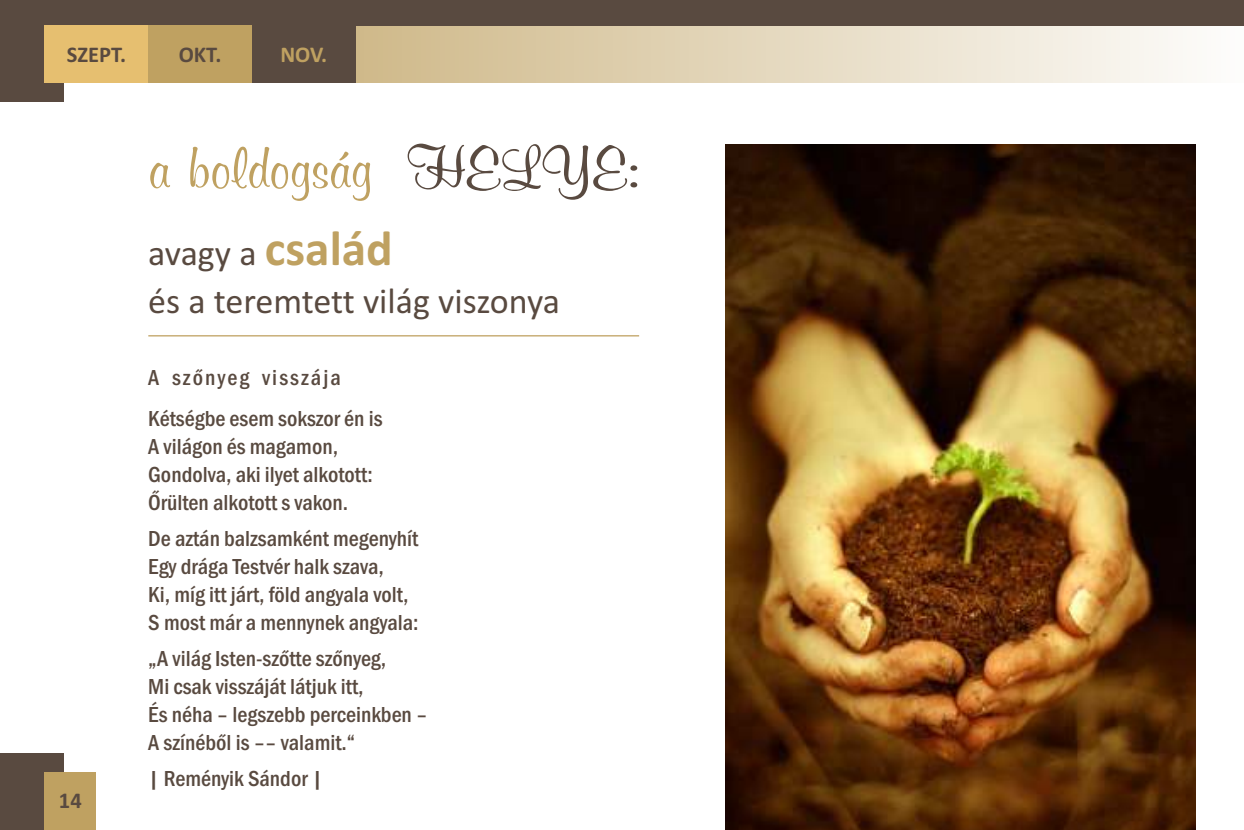
<style>
.page{position:relative;width:1244px;height:830px;background:#fff}
.page>*{position:absolute;margin:0;border:0;box-sizing:border-box;transform-origin:0 0}
.t1{font:63px "H Mural Script";color:#bfa161}
.t2{font:700 49.5px "Calibri";color:#bfa161}
.t3{font:36px/47.5px "Calibri";letter-spacing:-.005em;color:#594a40}
.t4{font:500 condensed 22.5px/28.1px "Franklin Gothic";color:#594a40}
.t5{font:700 22.5px "Calibri";color:#594a40}
.t6{font:700 22.5px "Calibri";color:#bfa161}
.s1{color:#594a40}
</style>
<div class="page">
<img style="left:726px;top:144px;width:470px;height:685px">
<div style="left:0;top:0;width:64px;height:102px;background:#594a40"></div>
<div style="left:349px;top:0;width:895px;height:83px;background:linear-gradient(to right,#cfb888,#fdfdfc)"></div>
<div style="left:0;top:0;width:1244px;height:26px;background:#594a40"></div>
<div style="left:252px;top:26px;width:104px;height:57px;background:#594a40"></div>
<div style="left:148px;top:26px;width:104px;height:57px;background:#bfa161"></div>
<div style="left:45px;top:26px;width:103px;height:57px;background:#e6bf70"></div>
<div style="left:0;top:753px;width:64px;height:76px;background:#594a40"></div>
<div style="left:45px;top:772px;width:51px;height:57px;background:#bfa161"></div>
<hr style="left:148px;top:335px;width:491px;height:1px;background:#bfa161">
<p class="t5" style="left:67px;top:45px;width:61px">SZEPT.</p>
<p class="t5" style="left:179px;top:45px;width:44px">OKT.</p>
<p class="t6" style="left:280px;top:45px;width:48px">NOV.</p>
<h1 class="t1" style="left:148px;top:140px;width:492px">a boldogság <span class="s1">HELYE:</span></h1>
<h2 class="t2" style="left:265px;top:228px;width:130px">család</h2>
<h3 class="t3" style="left:148px;top:232px;width:413px">avagy a<br>és a teremtett világ viszonya</h3>
<p class="t5" style="left:59px;top:791px;width:24px">14</p>
<p class="t4" style="left:148px;top:359px;width:236px;line-height:40.7px">A szőnyeg visszája<br>Kétségbe esem sokszor én is</p>
<p class="t4" style="left:148px;top:434px;width:226px">A világon és magamon,<br>Gondolva, aki ilyet alkotott:<br>Őrülten alkotott s vakon.</p>
<p class="t4" style="left:148px;top:526px;width:272px">De aztán balzsamként megenyhít<br>Egy drága Testvér halk szava,<br>Ki, míg itt járt, föld angyala volt,<br>S most már a mennynek angyala:</p>
<p class="t4" style="left:148px;top:646px;width:281px">„A világ Isten-szőtte szőnyeg,<br>Mi csak visszáját látjuk itt,<br>És néha – legszebb perceinkben –<br>A színéből is –– valamit.“</p>
<p class="t4" style="left:148px;top:766px;width:176px">| Reményik Sándor |</p>
</div>
